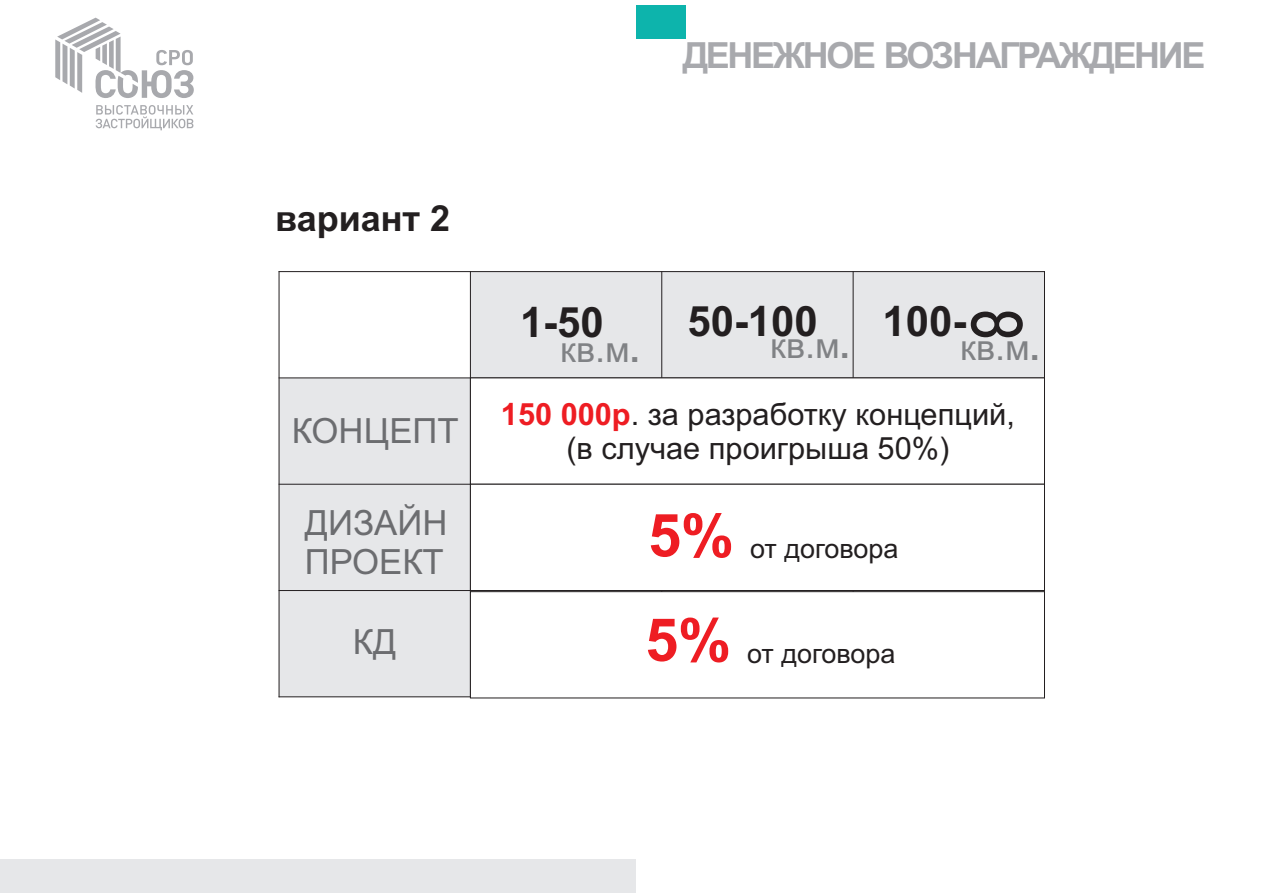
<style>
.page{position:relative;width:1263px;height:893px;background:#fff}
.page>*{position:absolute;margin:0;border:0;box-sizing:border-box;transform-origin:0 0}
.t1{font:700 41.85px "Arial";color:#231f20}
.t2{font:700 36px "Arial";letter-spacing:-.065em;color:#a8a9ad}
.t3{font:36px "Arial";color:#808285}
.t4{font:700 36px "Arial";color:#231f20}
.t5{font:34.65px/38.8px "Arial";color:#6c6d70}
.t6{font:30.75px/34.3px "Arial";color:#231f20;text-align:center}
.t7{font:27px "Arial";color:#231f20}
.s1{font-weight:700}
.s2{font-weight:700;color:#ee1d23}
.s3{font-weight:700;font-size:59.25px;color:#ee1d23}
</style>
<div class="page">
<svg style="left:96px;top:105px;width:97px;height:25px"></svg>
<svg style="left:55px;top:18px;width:139px;height:80px"></svg>
<div style="left:0;top:860px;width:636px;height:33px;background:#e6e7e9"></div>
<div style="left:636px;top:5px;width:50px;height:34px;background:#0db4ac"></div>
<div style="left:470px;top:272px;width:192px;height:106px;background:#e6e7e9"></div>
<div style="left:662px;top:272px;width:191px;height:106px;background:#e6e7e9"></div>
<div style="left:853px;top:272px;width:191px;height:106px;background:#e6e7e9"></div>
<div style="left:279px;top:378px;width:191px;height:106px;background:#e6e7e9"></div>
<div style="left:279px;top:484px;width:191px;height:106px;background:#e6e7e9"></div>
<div style="left:279px;top:590px;width:191px;height:107px;background:#e6e7e9"></div>
<hr style="left:279px;top:271px;width:1px;height:426px;background:#231f20">
<hr style="left:470px;top:271px;width:1px;height:426px;background:#231f20">
<hr style="left:661px;top:271px;width:1px;height:426px;background:#231f20">
<hr style="left:853px;top:271px;width:1px;height:426px;background:#231f20">
<hr style="left:1044px;top:271px;width:1px;height:426px;background:#231f20">
<hr style="left:279px;top:696px;width:766px;height:1px;background:#231f20">
<hr style="left:279px;top:590px;width:766px;height:1px;background:#231f20">
<hr style="left:279px;top:484px;width:766px;height:1px;background:#231f20">
<hr style="left:279px;top:377px;width:766px;height:1px;background:#231f20">
<hr style="left:279px;top:271px;width:766px;height:1px;background:#231f20">
<svg style="left:971px;top:312px;width:52px;height:25px"></svg>
<svg style="left:470px;top:377px;width:574px;height:106px"></svg>
<svg style="left:470px;top:483px;width:574px;height:107px"></svg>
<svg style="left:470px;top:591px;width:575px;height:108px"></svg>
<p class="t2" style="left:683px;top:42px;width:524px">ДЕНЕЖНОЕ ВОЗНАГРАЖДЕНИЕ</p>
<p class="t4" style="left:275px;top:205px;width:177px">вариант 2</p>
<p class="t5" style="left:292px;top:415px;width:168px">КОНЦЕПТ</p>
<p class="t5" style="left:305px;top:507px;width:144px">ДИЗАЙН<br>ПРОЕКТ</p>
<p class="t5" style="left:353px;top:626px;width:45px">КД</p>
<h1 class="t1" style="left:520px;top:306px;width:85px">1-50</h1>
<p class="t3" style="left:560px;top:336px;width:81px">кв.м<span class="s1">.</span></p>
<h1 class="t1" style="left:687px;top:305px;width:132px">50-100</h1>
<p class="t3" style="left:770px;top:332px;width:81px">кв.м<span class="s1">.</span></p>
<h1 class="t1" style="left:882px;top:305px;width:85px">100-</h1>
<p class="t3" style="left:960px;top:334px;width:81px">кв.м<span class="s1">.</span></p>
<p class="t6" style="left:501px;top:400px;width:515px"><span class="s2">150 000р</span>. за разработку концепций, (в случае проигрыша 50%)</p>
<p class="t7" style="left:648px;top:538px;width:252px"><span class="s3">5%</span> от договора</p>
<p class="t7" style="left:645px;top:643px;width:252px"><span class="s3">5%</span> от договора</p>
</div>
